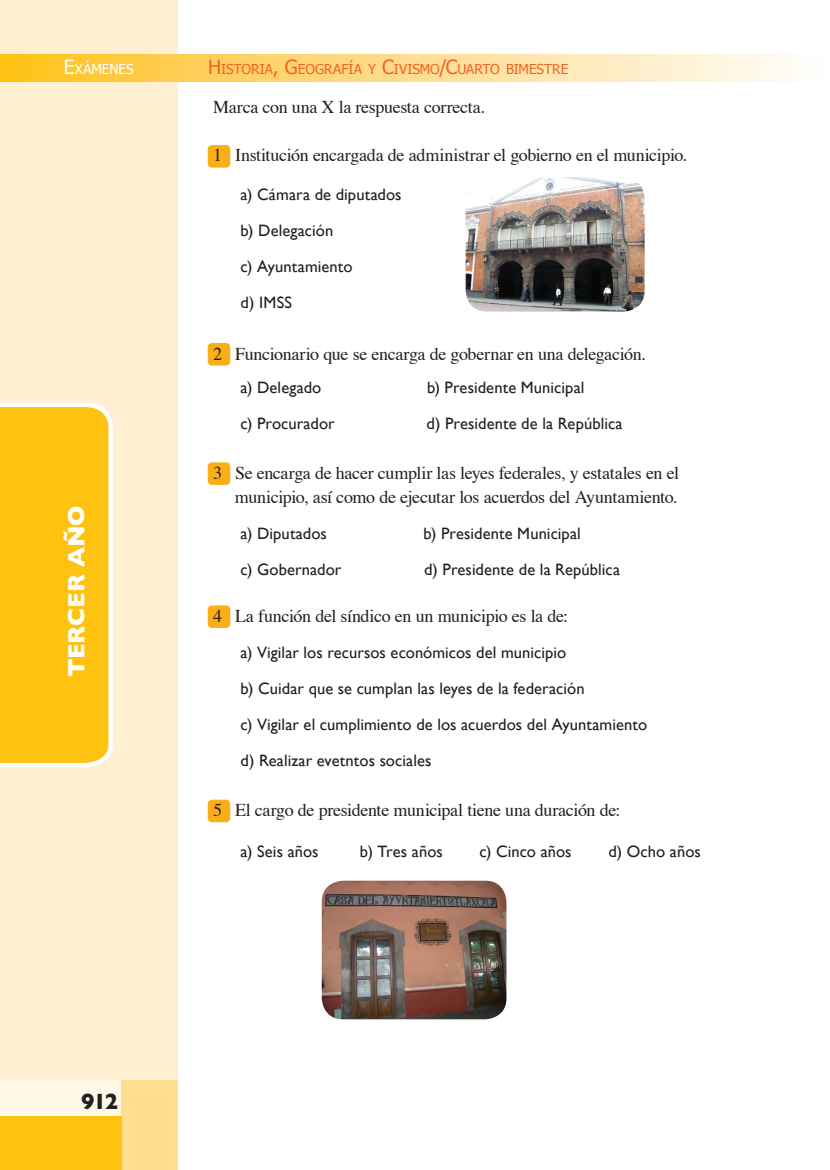
<style>
.page{position:relative;width:830px;height:1170px;background:#fff}
.page>*{position:absolute;margin:0;border:0;box-sizing:border-box;transform-origin:0 0}
.t1{font:700 24px "Gill Sans";color:#fff}
.t2{font:700 22.5px "Gill Sans";color:#231f20}
.t3{font:18px/24px "Times";letter-spacing:-.02em;color:#231f20;text-align:right}
.t4{font:16.5px/36px "Gill Sans";letter-spacing:.005em;color:#231f20}
.t5{font:13.65px "Tahoma";letter-spacing:-.005em;color:#f36421}
.t6{font:13.65px "Tahoma";letter-spacing:-.005em;color:#fff}
.s1{font-size:19.5px}
</style>
<div class="page">
<div style="left:0;top:0;width:178px;height:1080px;background:#fef0d0"></div>
<div style="left:0;top:54px;width:829px;height:27px;background:linear-gradient(to right,#fec01f,#fefdff)"></div>
<div style="left:0;top:1080px;width:121px;height:36px;background:#fef8e6"></div>
<div style="left:121px;top:1080px;width:57px;height:89px;background:#ffdd91"></div>
<div style="left:0;top:1116px;width:121px;height:53px;background:#fec210"></div>
<svg style="left:0;top:402px;width:113px;height:366px;background:#fec620"></svg>
<div style="left:207px;top:145px;width:23px;height:23px;background:#faaf18;border-radius:4px"></div>
<div style="left:207px;top:343px;width:23px;height:22px;background:#faaf18;border-radius:4px"></div>
<div style="left:207px;top:462px;width:23px;height:23px;background:#faaf18;border-radius:4px"></div>
<div style="left:207px;top:605px;width:23px;height:23px;background:#faaf18;border-radius:4px"></div>
<div style="left:207px;top:799px;width:23px;height:23px;background:#faaf18;border-radius:4px"></div>
<img style="left:321px;top:880px;width:185px;height:139px;border-radius:21px">
<img style="left:465px;top:177px;width:179px;height:134px;border-radius:21px">
<p class="t6" style="left:64px;top:60px;width:71px"><span class="s1">E</span>XÁMENES</p>
<h1 class="t1" style="left:62px;top:677px;width:174px;rotate:-90deg">TERCER año</h1>
<p class="t5" style="left:208px;top:60px;width:360px"><span class="s1">H</span>ISTORIA<span class="s1">, G</span>EOGRAFÍA Y <span class="s1">C</span>IVISMO<span class="s1">/C</span>UARTO BIMESTRE</p>
<p class="t3" style="left:213px;top:96px;width:273px">Marca con una X la respuesta correcta.</p>
<p class="t3" style="left:213px;top:144px;width:475px">1 Institución encargada de administrar el gobierno en el municipio.</p>
<p class="t4" style="left:240px;top:176px;width:162px">a) Cámara de diputados b) Delegación<br>c) Ayuntamiento<br>d) IMSS</p>
<p class="t3" style="left:213px;top:343px;width:434px">2 Funcionario que se encarga de gobernar en una delegación.</p>
<p class="t4" style="left:240px;top:369px;width:82px">a) Delegado</p>
<p class="t4" style="left:427px;top:369px;width:159px">b) Presidente Municipal</p>
<p class="t4" style="left:240px;top:405px;width:96px">c) Procurador</p>
<p class="t4" style="left:426px;top:405px;width:197px">d) Presidente de la República</p>
<p class="t3" style="left:213px;top:462px;width:467px">3 Se encarga de hacer cumplir las leyes federales, y estatales en el municipio, así como de ejecutar los acuerdos del Ayuntamiento.</p>
<p class="t4" style="left:240px;top:515px;width:88px">a) Diputados</p>
<p class="t4" style="left:423px;top:515px;width:159px">b) Presidente Municipal</p>
<p class="t4" style="left:240px;top:551px;width:102px">c) Gobernador</p>
<p class="t4" style="left:424px;top:551px;width:197px">d) Presidente de la República</p>
<p class="t3" style="left:213px;top:605px;width:356px">4 La función del síndico en un municipio es la de:</p>
<p class="t4" style="left:240px;top:634px;width:408px">a) Vigilar los recursos económicos del municipio<br>b) Cuidar que se cumplan las leyes de la federación<br>c) Vigilar el cumplimiento de los acuerdos del Ayuntamiento d) Realizar evetntos sociales</p>
<p class="t3" style="left:213px;top:799px;width:408px">5 El cargo de presidente municipal tiene una duración de:</p>
<p class="t4" style="left:240px;top:833px;width:80px">a) Seis años</p>
<p class="t4" style="left:360px;top:833px;width:84px">b) Tres años</p>
<p class="t4" style="left:479px;top:833px;width:93px">c) Cinco años</p>
<p class="t4" style="left:608px;top:833px;width:94px">d) Ocho años</p>
<h2 class="t2" style="left:81px;top:1088px;width:39px">912</h2>
</div>
